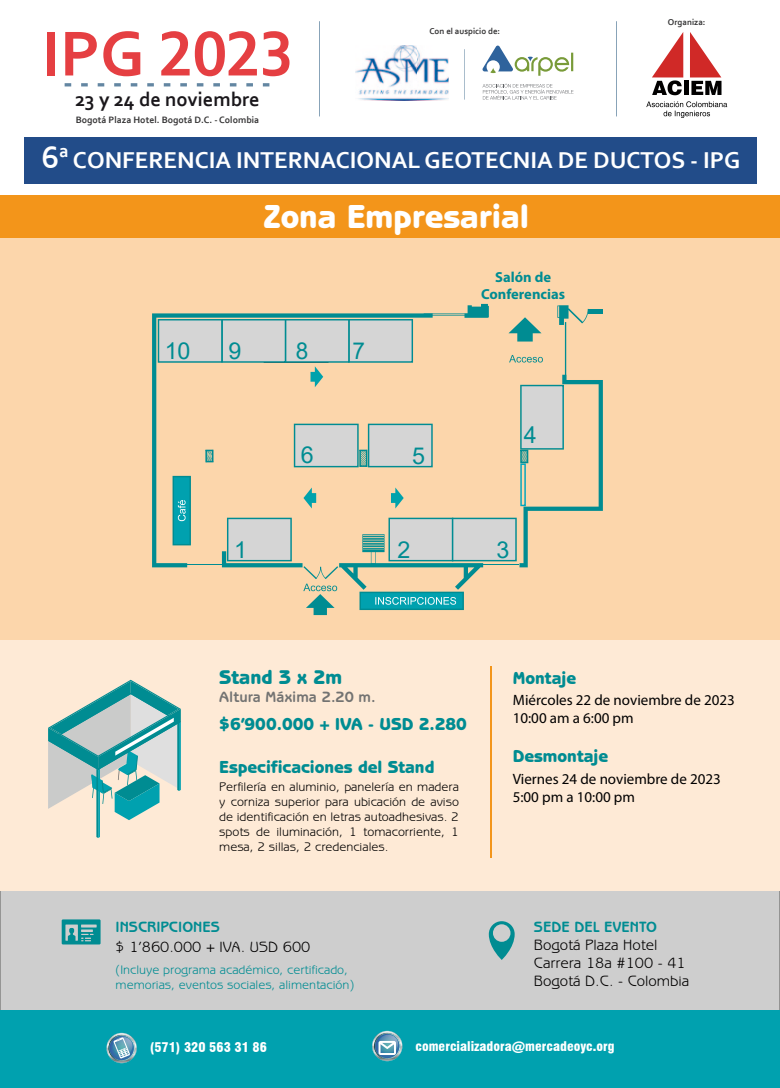
<style>
.page{position:relative;width:780px;height:1088px;background:#fff}
.page>*{position:absolute;margin:0;border:0;box-sizing:border-box;transform-origin:0 0}
.t1{font:700 66.62px "Corbel";color:#e53f42}
.t2{font:800 33.5px "Benguiat Gothic";color:#fff}
.t3{font:700 24px "Corbel";color:#fff}
.t4{font:23.25px "Arial";color:#008c92}
.t5{font:700 20.38px "Corbel";color:#1a171b}
.t6{font:800 20px "Benguiat Gothic";color:#008c92}
.t7{font:800 17.5px "Benguiat Gothic";color:#008c92}
.t8{font:15px/18px "Myriad Pro";color:#010000}
.t9{font:15px/18px "Benguiat Gothic";color:#010000}
.t10{font:700 15px "Benguiat Gothic";color:#008c92}
.t11{font:700 15px "Benguiat Gothic";color:#737372}
.t12{font:700 14.5px/17.5px "Myriad Pro";color:#008c92;text-align:center}
.t13{font:900 condensed 13px "Swiss 721 BT";color:#fff}
.t14{font:12.5px/15px "Benguiat Gothic";color:#010000;text-align:justify}
.t15{font:12.5px/15px "Benguiat Gothic";color:#008c92}
.t16{font:700 9.75px "Corbel";color:#343334}
.t17{font:700 8.88px "Corbel";color:#343334}
.s1{font-size:32.38px}
</style>
<div class="page">
<div style="left:0;top:238px;width:780px;height:402px;background:#fcd6ab"></div>
<div style="left:0;top:891px;width:780px;height:119px;background:#cecece"></div>
<div style="left:0;top:195px;width:780px;height:43px;background:#f3951a"></div>
<div style="left:0;top:640px;width:780px;height:251px;background:#feead6"></div>
<div style="left:0;top:1010px;width:780px;height:78px;background:#00a1af"></div>
<svg style="left:319px;top:21px;width:1px;height:95px"></svg>
<svg style="left:616px;top:21px;width:1px;height:95px"></svg>
<svg style="left:65px;top:83px;width:204px;height:3px"></svg>
<img style="left:356px;top:45px;width:93px;height:55px">
<svg style="left:464px;top:49px;width:1px;height:51px"></svg>
<svg style="left:482px;top:46px;width:91px;height:30px"></svg>
<svg style="left:482px;top:83px;width:91px;height:17px"></svg>
<svg style="left:690px;top:32px;width:31px;height:63px"></svg>
<div style="left:683px;top:81px;width:5px;height:14px;background:#010000"></div>
<svg style="left:652px;top:32px;width:31px;height:63px"></svg>
<svg style="left:646px;top:101px;width:81px;height:17px"></svg>
<div style="left:25px;top:137px;width:732px;height:46px;background:#224c89"></div>
<div style="left:588px;top:309px;width:15px;height:5px;background:#008c92"></div>
<svg style="left:423px;top:304px;width:66px;height:9px"></svg>
<svg style="left:152px;top:313px;width:451px;height:277px;background:#ebd1a9"></svg>
<svg style="left:172px;top:476px;width:19px;height:69px"></svg>
<svg style="left:362px;top:518px;width:154px;height:46px;background:#c0cbc5"></svg>
<svg style="left:391px;top:487px;width:12px;height:21px"></svg>
<svg style="left:303px;top:487px;width:13px;height:21px"></svg>
<svg style="left:509px;top:355px;width:34px;height:7px"></svg>
<hr style="left:342px;top:564px;width:177px;height:1px;background:#008c92">
<hr style="left:169px;top:564px;width:72px;height:1px;background:#008c92">
<svg style="left:359px;top:592px;width:105px;height:18px;background:#1ea8b3"></svg>
<svg style="left:158px;top:319px;width:255px;height:68px;background:#d3d0c1"></svg>
<svg style="left:227px;top:518px;width:65px;height:43px;background:#c1cece"></svg>
<svg style="left:557px;top:305px;width:31px;height:20px"></svg>
<svg style="left:205px;top:450px;width:8px;height:12px"></svg>
<svg style="left:303px;top:566px;width:35px;height:49px;background:#bcc3a4"></svg>
<svg style="left:294px;top:424px;width:138px;height:43px;background:#c1cdcc"></svg>
<svg style="left:520px;top:385px;width:44px;height:121px;background:#d1cebd"></svg>
<svg style="left:48px;top:680px;width:133px;height:158px"></svg>
<hr style="left:490px;top:666px;width:1px;height:192px;background:#f3951a">
<svg style="left:106px;top:1033px;width:31px;height:30px"></svg>
<svg style="left:372px;top:1031px;width:30px;height:30px"></svg>
<svg style="left:489px;top:921px;width:25px;height:39px"></svg>
<svg style="left:62px;top:919px;width:39px;height:25px"></svg>
<svg style="left:508px;top:317px;width:33px;height:24px"></svg>
<h1 class="t1" style="left:42px;top:12px;width:253px">IPG 2023</h1>
<h3 class="t5" style="left:75px;top:86px;width:186px">23 y 24 de noviembre</h3>
<p class="t16" style="left:76px;top:113px;width:185px">Bogotá Plaza Hotel. Bogotá D.C. - Colombia</p>
<p class="t17" style="left:429px;top:25px;width:72px">Con el auspicio de:</p>
<p class="t17" style="left:668px;top:17px;width:39px">Organiza:</p>
<h3 class="t3" style="left:41px;top:145px;width:700px"><span class="s1">6</span><sup>a</sup> CONFERENCIA INTERNACIONAL GEOTECNIA DE DUCTOS - IPG</h3>
<h2 class="t2" style="left:264px;top:196px;width:266px">Zona Empresarial</h2>
<h3 class="t4" style="left:165px;top:335px;width:27px">10</h3>
<h3 class="t4" style="left:228px;top:335px;width:14px">9</h3>
<h3 class="t4" style="left:296px;top:335px;width:14px">8</h3>
<h3 class="t4" style="left:352px;top:335px;width:14px">7</h3>
<h3 class="t4" style="left:301px;top:439px;width:14px">6</h3>
<h3 class="t4" style="left:412px;top:439px;width:14px">5</h3>
<p class="t12" style="left:481px;top:267px;width:86px">Salón de<br>Conferencias</p>
<h3 class="t4" style="left:523px;top:419px;width:14px">4</h3>
<h3 class="t4" style="left:234px;top:533px;width:14px">1</h3>
<h3 class="t4" style="left:397px;top:533px;width:14px">2</h3>
<h3 class="t4" style="left:496px;top:533px;width:14px">3</h3>
<h3 class="t6" style="left:219px;top:665px;width:124px">Stand 3 x 2m</h3>
<p class="t11" style="left:219px;top:688px;width:158px">Altura Máxima 2.20 m.</p>
<h3 class="t7" style="left:219px;top:714px;width:249px">$6’900.000 + IVA - USD 2.280</h3>
<h3 class="t7" style="left:219px;top:756px;width:216px">Especificaciones del Stand</h3>
<p class="t14" style="left:219px;top:779px;width:241px">Perfilería en aluminio, panelería en madera y corniza superior para ubicación de aviso de identificación en letras autoadhesivas. 2 spots de iluminación, 1 tomacorriente, 1 mesa, 2 sillas, 2 credenciales.</p>
<p class="t10" style="left:116px;top:918px;width:106px">INSCRIPCIONES</p>
<p class="t9" style="left:116px;top:938px;width:196px">$ 1’860.000 + IVA. USD 600</p>
<p class="t15" style="left:116px;top:962px;width:240px">(Incluye programa académico, certificado, memorias, eventos sociales, alimentación)</p>
<h3 class="t7" style="left:512px;top:667px;width:65px">Montaje</h3>
<p class="t8" style="left:512px;top:691px;width:223px">Miércoles 22 de noviembre de 2023<br>10:00 am a 6:00 pm</p>
<h3 class="t7" style="left:512px;top:746px;width:97px">Desmontaje</h3>
<p class="t8" style="left:512px;top:770px;width:209px">Viernes 24 de noviembre de 2023<br>5:00 pm a 10:00 pm</p>
<p class="t10" style="left:534px;top:918px;width:125px">SEDE DEL EVENTO</p>
<p class="t9" style="left:534px;top:936px;width:157px">Bogotá Plaza Hotel<br>Carrera 18a #100 - 41<br>Bogotá D.C. - Colombia</p>
<p class="t13" style="left:150px;top:1039px;width:119px">(571) 320 563 31 86</p>
<p class="t13" style="left:415px;top:1039px;width:201px">comercializadora@mercadeoyc.org</p>
</div>
